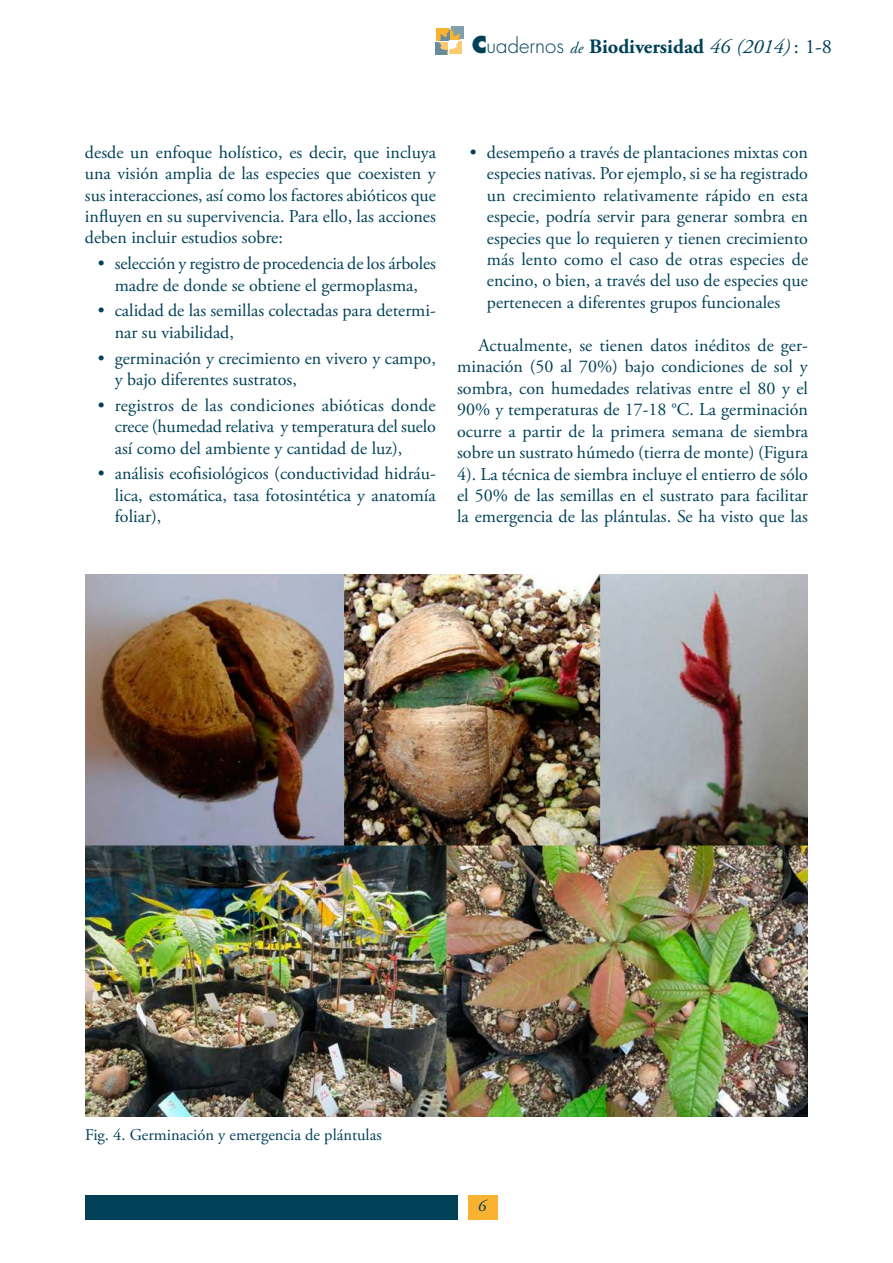
<style>
.page{position:relative;width:893px;height:1263px;background:#fff}
.page>*{position:absolute;margin:0;border:0;box-sizing:border-box;transform-origin:0 0}
.t1{font:700 20.4px "Adobe Garamond Pro";color:#004158}
.t2{font:18px/21.5px "Adobe Garamond Pro";color:#004158;text-align:justify}
.t3{font:16.5px "Adobe Garamond Pro";color:#004158}
.t4{font:italic 16.5px "Adobe Garamond Pro";color:#004158}
.s1{font-family:"Futura";font-weight:800;font-size:22.65px}
.s2{font-family:"Futura";font-weight:300}
.s3{font-weight:400;font-style:italic;font-size:15.9px}
.s4{font-weight:400;font-style:italic}
.s5{font-weight:400}
</style>
<div class="page">
<div style="left:437px;top:28px;width:12px;height:13px;background:#f9b232"></div>
<div style="left:451px;top:27px;width:12px;height:12px;background:#80a0ac"></div>
<div style="left:435px;top:42px;width:13px;height:13px;background:#668d9b"></div>
<div style="left:449px;top:41px;width:13px;height:12px;background:#fbc970"></div>
<svg style="left:438px;top:27px;width:22px;height:28px"></svg>
<div style="left:85px;top:1195px;width:373px;height:25px;background:#004158"></div>
<div style="left:468px;top:1195px;width:29px;height:25px;background:#f9b232"></div>
<img style="left:85px;top:574px;width:723px;height:542px">
<p class="t1" style="left:472px;top:34px;width:362px"><span class="s1">C</span><span class="s2">uadernos</span> <span class="s3">de</span> Biodiversidad <span class="s4">46 (2014)</span> <span class="s5">: 1-8</span></p>
<p class="t2" style="left:85px;top:142px;width:353px">desde un enfoque holístico, es decir, que incluya una visión amplia de las especies que coexisten y sus interacciones, así como los factores abióticos que influyen en su supervivencia. Para ello, las acciones deben incluir estudios sobre:</p>
<p class="t2" style="left:98px;top:253px;width:340px;text-align:center">• selección y registro de procedencia de los árboles madre de donde se obtiene el germoplasma,</p>
<p class="t2" style="left:115px;top:301px;width:323px;text-indent:-17px">• calidad de las semillas colectadas para determi&shy;nar su viabilidad,</p>
<p class="t2" style="left:115px;top:348px;width:323px;text-indent:-17px">• germinación y crecimiento en vivero y campo, y bajo diferentes sustratos,</p>
<p class="t2" style="left:115px;top:395px;width:323px;text-indent:-17px">• registros de las condiciones abióticas donde crece (humedad relativa y temperatura del suelo así como del ambiente y cantidad de luz),</p>
<p class="t2" style="left:115px;top:463px;width:323px;text-indent:-17px">• análisis ecofisiológicos (conductividad hidráu&shy;lica, estomática, tasa fotosintética y anatomía foliar),</p>
<p class="t2" style="left:487px;top:142px;width:323px;text-indent:-17px">• desempeño a través de plantaciones mixtas con especies nativas. Por ejemplo, si se ha registrado un crecimiento relativamente rápido en esta especie, podría servir para generar sombra en especies que lo requieren y tienen crecimiento más lento como el caso de otras especies de encino, o bien, a través del uso de especies que pertenecen a diferentes grupos funcionales</p>
<p class="t2" style="left:457px;top:335px;width:353px;text-indent:21px">Actualmente, se tienen datos inéditos de ger&shy;minación (50 al 70%) bajo condiciones de sol y sombra, con humedades relativas entre el 80 y el 90% y temperaturas de 17-18 °C. La germinación ocurre a partir de la primera semana de siembra sobre un sustrato húmedo (tierra de monte) (Figura 4). La técnica de siembra incluye el entierro de sólo el 50% de las semillas en el sustrato para facilitar la emergencia de las plántulas. Se ha visto que las</p>
<p class="t3" style="left:85px;top:1125px;width:298px">Fig. 4. Germinación y emergencia de plántulas</p>
<p class="t4" style="left:478px;top:1195px;width:10px">6</p>
</div>
